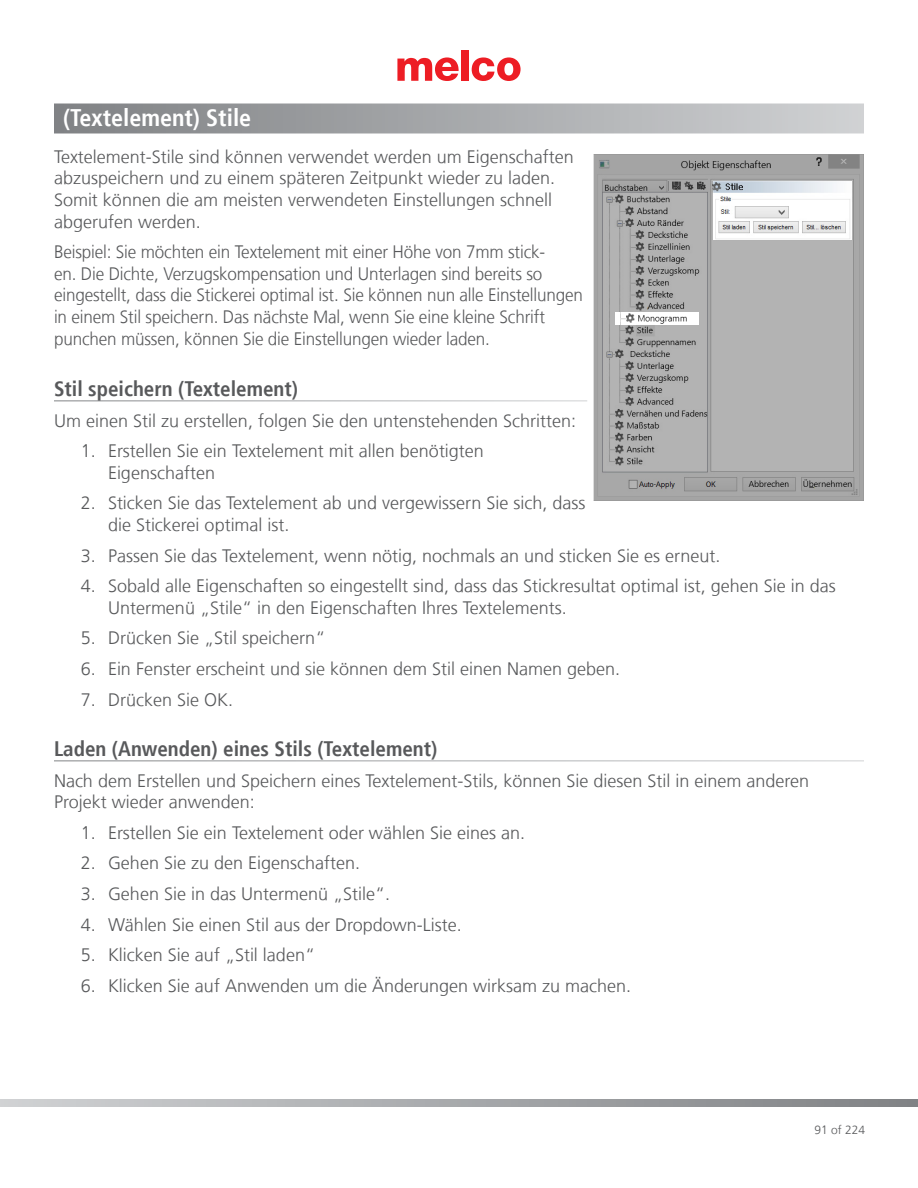
<style>
.page{position:relative;width:918px;height:1188px;background:#fff}
.page>*{position:absolute;margin:0;border:0;box-sizing:border-box;transform-origin:0 0}
.t1{font:700 condensed 24px "Frutiger";color:#fff}
.t2{font:700 condensed 21px "Frutiger";color:#58595b}
.t3{font:300 18px/21.6px "Frutiger";color:#58595b}
.t4{font:300 18px/21.6px "Frutiger";color:#58595b;scale:.95 1}
.t5{font:300 12px "Frutiger";color:#58595b}
</style>
<div class="page">
<svg style="left:397px;top:57px;width:62px;height:24px"></svg>
<div style="left:461px;top:50px;width:8px;height:31px;background:#ed1d24"></div>
<svg style="left:472px;top:57px;width:49px;height:24px"></svg>
<svg style="left:0;top:1099px;width:917px;height:8px;background:#a7a9ab"></svg>
<div style="left:54px;top:104px;width:810px;height:30px;background:linear-gradient(to right,#7f8184,#d0d1d3)"></div>
<svg style="left:594px;top:155px;width:270px;height:346px;background:#a8a8a8"></svg>
<img style="left:615px;top:313px;width:83px;height:11px">
<img style="left:713px;top:181px;width:139px;height:58px">
<h1 class="t1" style="left:63px;top:103px;width:190px">(Textelement) Stile</h1>
<p class="t3" style="left:54px;top:146px;width:521px">Textelement-Stile sind können verwendet werden um Eigenschaften abzuspeichern und zu einem späteren Zeitpunkt wieder zu laden.<br>Somit können die am meisten verwendeten Einstellungen schnell abgerufen werden.</p>
<p class="t4" style="left:54px;top:241px;width:558px">Beispiel: Sie möchten ein Textelement mit einer Höhe von 7mm stick-<br>en. Die Dichte, Verzugskompensation und Unterlagen sind bereits so eingestellt, dass die Stickerei optimal ist. Sie können nun alle Einstellungen in einem Stil speichern. Das nächste Mal, wenn Sie eine kleine Schrift punchen müssen, können Sie die Einstellungen wieder laden.</p>
<p class="t2" style="left:54px;top:376px;width:246px">Stil speichern (Textelement)</p>
<p class="t3" style="left:54px;top:410px;width:524px">Um einen Stil zu erstellen, folgen Sie den untenstehenden Schritten:</p>
<p class="t3" style="left:108px;top:440px;width:378px;text-indent:-27px">1. Erstellen Sie ein Textelement mit allen benötigten<br>Eigenschaften</p>
<p class="t3" style="left:108px;top:492px;width:479px;text-indent:-27px">2. Sticken Sie das Textelement ab und vergewissern Sie sich, dass die Stickerei optimal ist.</p>
<p class="t3" style="left:81px;top:545px;width:641px">3. Passen Sie das Textelement, wenn nötig, nochmals an und sticken Sie es erneut.</p>
<p class="t3" style="left:108px;top:575px;width:729px;text-indent:-27px">4. Sobald alle Eigenschaften so eingestellt sind, dass das Stickresultat optimal ist, gehen Sie in das<br>Untermenü „Stile“ in den Eigenschaften Ihres Textelements.</p>
<p class="t3" style="left:81px;top:627px;width:246px">5. Drücken Sie „Stil speichern“</p>
<p class="t3" style="left:81px;top:658px;width:541px">6. Ein Fenster erscheint und sie können dem Stil einen Namen geben.</p>
<p class="t3" style="left:81px;top:689px;width:154px">7. Drücken Sie OK.</p>
<p class="t2" style="left:54px;top:736px;width:385px">Laden (Anwenden) eines Stils (Textelement)</p>
<p class="t3" style="left:54px;top:770px;width:757px">Nach dem Erstellen und Speichern eines Textelement-Stils, können Sie diesen Stil in einem anderen<br>Projekt wieder anwenden:</p>
<p class="t3" style="left:81px;top:822px;width:446px">1. Erstellen Sie ein Textelement oder wählen Sie eines an.</p>
<p class="t3" style="left:81px;top:852px;width:281px">2. Gehen Sie zu den Eigenschaften.</p>
<p class="t3" style="left:81px;top:883px;width:311px">3. Gehen Sie in das Untermenü „Stile“.</p>
<p class="t3" style="left:81px;top:914px;width:382px">4. Wählen Sie einen Stil aus der Dropdown-Liste.</p>
<p class="t3" style="left:81px;top:944px;width:236px">5. Klicken Sie auf „Stil laden“</p>
<p class="t3" style="left:81px;top:975px;width:552px">6. Klicken Sie auf Anwenden um die Änderungen wirksam zu machen.</p>
<p class="t5" style="left:814px;top:1123px;width:52px">91 of 224</p>
</div>
